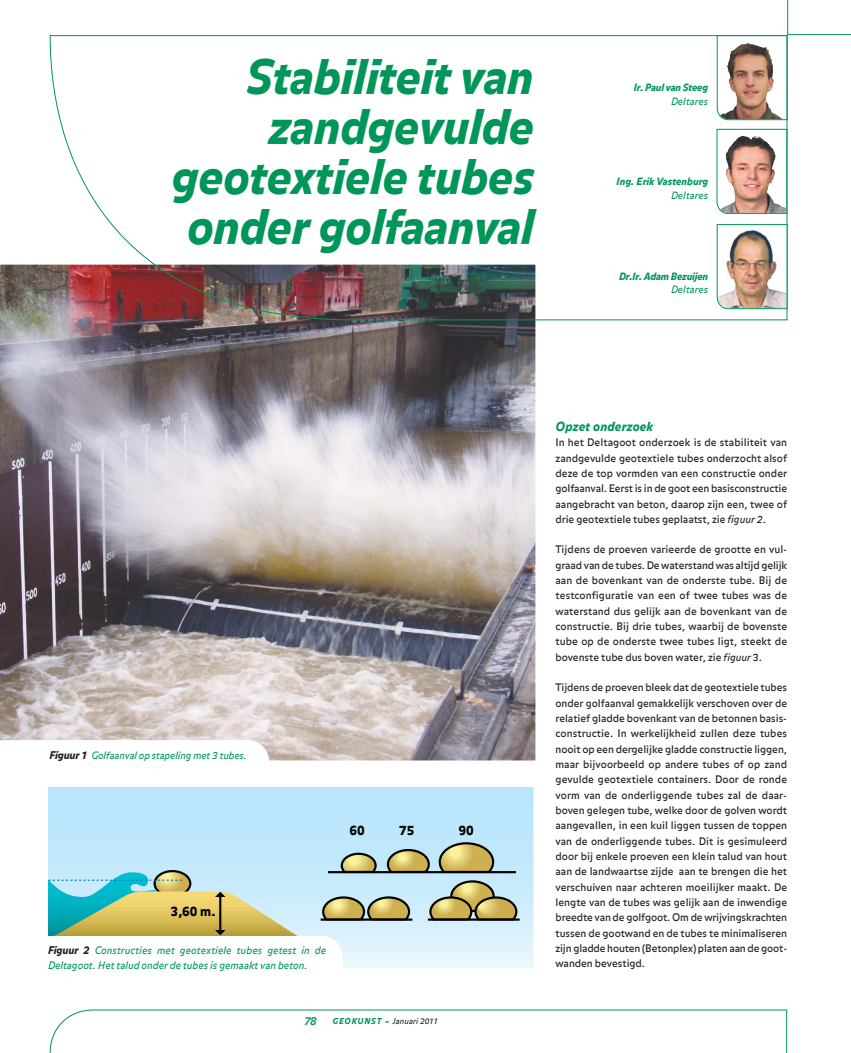
<style>
.page{position:relative;width:851px;height:1053px;background:#fff}
.page>*{position:absolute;margin:0;border:0;box-sizing:border-box;transform-origin:0 0}
.t1{font:italic 900 47.38px/50px "Balance";color:#009659;text-align:right}
.t2{font:900 13.12px "Balance";color:#000101}
.t3{font:italic 900 12.5px "Balance";letter-spacing:.02em;color:#009659}
.t4{font:italic 700 11.25px "Balance";color:#009659}
.t5{font:10.25px/15.4px "Balance";letter-spacing:-.005em;color:#231f20;text-align:justify}
.t6{font:italic 10.25px/15px "Balance";letter-spacing:-.005em;color:#009659}
.t7{font:italic 10px "Balance";letter-spacing:-.01em;color:#009659}
.t8{font:italic 900 10px "Balance";letter-spacing:-.01em;color:#009659}
.t9{font:italic 900 10px "Balance";letter-spacing:.01em;color:#009659}
.t10{font:italic 8.12px "Balance";letter-spacing:.005em;color:#231f20}
.s1{font-weight:900;font-size:10.62px;color:#231f20}
.s2{font-weight:900;color:#009659}
.s3{font-weight:900;font-style:normal;color:#009659}
.s4{font-style:italic}
</style>
<div class="page">
<img style="left:0;top:264px;width:535px;height:496px">
<svg style="left:50px;top:0;width:800px;height:320px"></svg>
<svg style="left:50px;top:1009px;width:737px;height:43px"></svg>
<img style="left:716px;top:224px;width:71px;height:85px">
<svg style="left:716px;top:35px;width:71px;height:85px"></svg>
<img style="left:716px;top:129px;width:71px;height:85px">
<svg style="left:48px;top:787px;width:485px;height:180px"></svg>
<hr style="left:320px;top:918px;width:92px;height:2px;background:#000101">
<svg style="left:321px;top:841px;width:200px;height:80px;background:#b3bea8"></svg>
<svg style="left:48px;top:866px;width:253px;height:72px;background:#b1cba9"></svg>
<h1 class="t1" style="left:246px;top:56px;width:289px">Stabiliteit van</h1>
<h1 class="t1" style="left:172px;top:106px;width:363px">zand gevulde geotextiele tubes onder golfaanval</h1>
<p class="t8" style="left:633px;top:83px;width:76px">Ir. Paul van Steeg</p>
<p class="t7" style="left:671px;top:97px;width:38px">Deltares</p>
<p class="t9" style="left:616px;top:178px;width:93px">Ing. Erik Vastenburg</p>
<p class="t7" style="left:671px;top:191px;width:38px">Deltares</p>
<p class="t8" style="left:619px;top:272px;width:90px">Dr.Ir. Adam Bezuijen</p>
<p class="t7" style="left:671px;top:286px;width:38px">Deltares</p>
<p class="t7" style="left:50px;top:751px;width:199px"><span class="s1">Figuur 1</span> Golfaanval op stapeling met 3 tubes.</p>
<p class="t2" style="left:349px;top:822px;width:17px">60</p>
<p class="t2" style="left:170px;top:903px;width:47px">3,60 m.</p>
<p class="t6" style="left:48px;top:943px;width:279px"><span class="s1">Figuur 2</span> Constructies met geotextiele tubes getest in de<br>Deltagoot. Het talud onder de tubes is gemaakt van beton.</p>
<p class="t2" style="left:399px;top:822px;width:17px">75</p>
<p class="t2" style="left:458px;top:822px;width:17px">90</p>
<p class="t4" style="left:304px;top:1016px;width:14px">78</p>
<p class="t10" style="left:332px;top:1017px;width:107px"><span class="s2">GEOKUNST</span> <span class="s3">–</span> Januari 2011</p>
<p class="t3" style="left:555px;top:421px;width:99px">Opzet onderzoek</p>
<p class="t5" style="left:555px;top:436px;width:233px">In het Deltagoot onderzoek is de stabiliteit van zandgevulde geotextiele tubes onderzocht alsof deze de top vormden van een constructie onder golfaanval. Eerst is in de goot een basisconstructie aangebracht van beton, daarop zijn een, twee of drie geotextiele tubes geplaatst, zie <span class="s4">figuur 2</span>.</p>
<p class="t5" style="left:555px;top:543px;width:233px">Tijdens de proeven varieerde de grootte en vul&shy;graad van de tubes. De waterstand was altijd gelijk aan de bovenkant van de onderste tube. Bij de testconfiguratie van een of twee tubes was de waterstand dus gelijk aan de bovenkant van de constructie. Bij drie tubes, waarbij de bovenste tube op de onderste twee tubes ligt, steekt de bovenste tube dus boven water, zie <span class="s4">figuur</span> 3.</p>
<p class="t5" style="left:555px;top:681px;width:233px">Tijdens de proeven bleek dat de geotextiele tubes onder golfaanval gemakkelijk verschoven over de relatief gladde bovenkant van de betonnen basis&shy;constructie. In werkelijkheid zullen deze tubes nooit op een dergelijke gladde constructie liggen, maar bijvoorbeeld op andere tubes of op zand gevulde geotextiele containers. Door de ronde vorm van de onderliggende tubes zal de daar - boven gelegen tube, welke door de golven wordt aangevallen, in een kuil liggen tussen de toppen van de onderliggende tubes. Dit is gesimuleerd door bij enkele proeven een klein talud van hout aan de landwaartse zijde aan te brengen die het verschuiven naar achteren moeilijker maakt. De lengte van de tubes was gelijk aan de inwendige breedte van de golfgoot. Om de wrijvingskrachten tussen de gootwand en de tubes te minimaliseren zijn gladde houten (Betonplex) platen aan de goot&shy;wanden bevestigd.</p>
</div>
